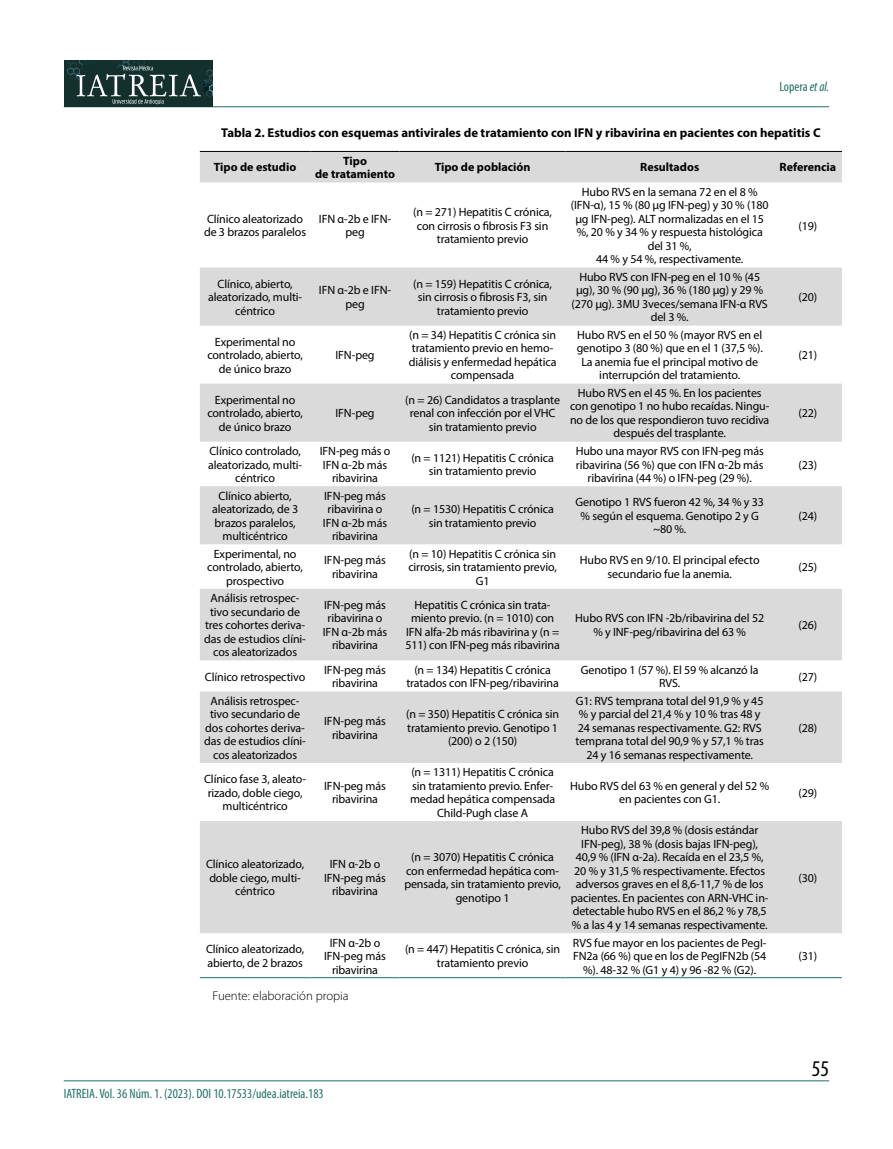
<style>
.page{position:relative;width:893px;height:1149px;background:#fff}
.page>*{position:absolute;margin:0;border:0;box-sizing:border-box;transform-origin:0 0}
.t1{font:condensed 22.5px "Myriad Pro";color:#000}
.t2{font:condensed 13.5px "Myriad Pro";color:#22716a}
.t3{font:700 12.75px "Myriad Pro";color:#000}
.t4{font:300 12.75px "Myriad Pro";color:#000}
.t5{font:12px/13.5px "Myriad Pro";letter-spacing:-.01em;color:#000;text-align:center}
.t6{font:700 12px/13.5px "Myriad Pro";color:#000;text-align:center}
.s1{font-style:italic}
</style>
<div class="page">
<hr style="left:64px;top:106px;width:765px;height:1px;background:#22716a">
<hr style="left:64px;top:1080px;width:765px;height:1px;background:#22716a">
<div style="left:64px;top:61px;width:149px;height:46px;background:#14302d"></div>
<svg style="left:65px;top:61px;width:148px;height:43px"></svg>
<svg style="left:200px;top:152px;width:642px;height:780px;fill:#dadada"></svg>
<hr style="left:200px;top:151px;width:110px;height:1px;background:#000">
<hr style="left:310px;top:151px;width:90px;height:1px;background:#000">
<hr style="left:400px;top:151px;width:166px;height:1px;background:#000">
<hr style="left:566px;top:151px;width:208px;height:1px;background:#000">
<hr style="left:774px;top:151px;width:68px;height:1px;background:#000">
<hr style="left:200px;top:976px;width:110px;height:1px;background:#22716a">
<hr style="left:310px;top:976px;width:90px;height:1px;background:#22716a">
<hr style="left:400px;top:976px;width:166px;height:1px;background:#22716a">
<hr style="left:566px;top:976px;width:208px;height:1px;background:#22716a">
<hr style="left:774px;top:976px;width:68px;height:1px;background:#22716a">
<p class="t2" style="left:779px;top:78px;width:51px">Lopera <span class="s1">et al.</span></p>
<p class="t3" style="left:221px;top:125px;width:601px">Tabla 2. Estudios con esquemas antivirales de tratamiento con IFN y ribavirina en pacientes con hepatitis C</p>
<p class="t6" style="left:214px;top:160px;width:84px">Tipo de estudio</p>
<p class="t6" style="left:315px;top:153px;width:81px">Tipo<br>de tratamiento</p>
<p class="t6" style="left:435px;top:160px;width:97px">Tipo de población</p>
<p class="t6" style="left:640px;top:160px;width:60px">Resultados</p>
<p class="t6" style="left:780px;top:160px;width:58px">Referencia</p>
<p class="t5" style="left:204px;top:212px;width:104px;text-align:left">Clínico aleatorizado de 3 brazos paralelos</p>
<p class="t5" style="left:319px;top:212px;width:74px">IFN α-2b e IFN&shy;peg</p>
<p class="t5" style="left:413px;top:205px;width:140px">(n = 271) Hepatitis C crónica, con cirrosis o fibrosis F3 sin tratamiento previo</p>
<p class="t5" style="left:571px;top:185px;width:199px">Hubo RVS en la semana 72 en el 8 % (IFN-α), 15 % (80 µg IFN-peg) y 30 % (180 µg IFN-peg). ALT normalizadas en el 15 %, 20 % y 34 % y respuesta histológica del 31 %,<br>44 % y 54 %, respectivamente.</p>
<p class="t5" style="left:798px;top:218px;width:20px">(19)</p>
<p class="t5" style="left:208px;top:276px;width:96px">Clínico, abierto, aleatorizado, multi&shy;céntrico</p>
<p class="t5" style="left:319px;top:283px;width:74px">IFN α-2b e IFN&shy;peg</p>
<p class="t5" style="left:413px;top:276px;width:140px">(n = 159) Hepatitis C crónica, sin cirrosis o fibrosis F3, sin tratamiento previo</p>
<p class="t5" style="left:572px;top:270px;width:198px">Hubo RVS con IFN-peg en el 10 % (45 µg), 30 % (90 µg), 36 % (180 µg) y 29 % (270 µg). 3MU 3veces/semana IFN-α RVS del 3 %.</p>
<p class="t5" style="left:207px;top:334px;width:97px">Experimental no controlado, abierto, de único brazo</p>
<p class="t5" style="left:207px;top:392px;width:97px">Experimental no controlado, abierto, de único brazo</p>
<p class="t5" style="left:335px;top:348px;width:41px">IFN-peg</p>
<p class="t5" style="left:335px;top:406px;width:41px">IFN-peg</p>
<p class="t5" style="left:409px;top:328px;width:149px">(n = 34) Hepatitis C crónica sin tratamiento previo en hemo&shy;diálisis y enfermedad hepática compensada</p>
<p class="t5" style="left:577px;top:328px;width:188px">Hubo RVS en el 50 % (mayor RVS en el genotipo 3 (80 %) que en el 1 (37,5 %).<br>La anemia fue el principal motivo de interrupción del tratamiento.</p>
<p class="t5" style="left:405px;top:392px;width:156px">(n = 26) Candidatos a trasplante renal con infección por el VHC sin tratamiento previo</p>
<p class="t5" style="left:570px;top:386px;width:201px">Hubo RVS en el 45 %. En los pacientes con genotipo 1 no hubo recaídas. Ningu&shy;no de los que respondieron tuvo recidiva después del trasplante.</p>
<p class="t5" style="left:208px;top:444px;width:96px">Clínico controlado, aleatorizado, multi&shy;céntrico</p>
<p class="t5" style="left:320px;top:444px;width:72px">IFN-peg más o<br>IFN α-2b más ribavirina</p>
<p class="t5" style="left:411px;top:450px;width:144px">(n = 1121) Hepatitis C crónica sin tratamiento previo</p>
<p class="t5" style="left:576px;top:444px;width:190px">Hubo una mayor RVS con IFN-peg más ribavirina (56 %) que con IFN α-2b más ribavirina (44 %) o IFN-peg (29 %).</p>
<p class="t5" style="left:212px;top:488px;width:88px">Clínico abierto, aleatorizado, de 3 brazos paralelos, multicéntrico</p>
<p class="t5" style="left:323px;top:488px;width:66px">IFN-peg más ribavirina o<br>IFN α-2b más ribavirina</p>
<p class="t5" style="left:411px;top:502px;width:144px">(n = 1530) Hepatitis C crónica sin tratamiento previo</p>
<p class="t5" style="left:575px;top:495px;width:190px">Genotipo 1 RVS fueron 42 %, 34 % y 33 % según el esquema. Genotipo 2 y G ~80 %.</p>
<p class="t5" style="left:799px;top:290px;width:20px">(20)</p>
<p class="t5" style="left:799px;top:348px;width:20px">(21)</p>
<p class="t5" style="left:798px;top:406px;width:20px">(22)</p>
<p class="t5" style="left:798px;top:457px;width:20px">(23)</p>
<p class="t5" style="left:798px;top:508px;width:20px">(24)</p>
<p class="t5" style="left:207px;top:546px;width:97px">Experimental, no controlado, abierto, prospectivo</p>
<p class="t5" style="left:324px;top:553px;width:63px">IFN-peg más ribavirina</p>
<p class="t5" style="left:408px;top:546px;width:150px">(n = 10) Hepatitis C crónica sin cirrosis, sin tratamiento previo,<br>G1</p>
<p class="t5" style="left:580px;top:553px;width:181px">Hubo RVS en 9/10. El principal efecto secundario fue la anemia.</p>
<p class="t5" style="left:798px;top:560px;width:20px">(25)</p>
<p class="t5" style="left:204px;top:591px;width:103px">Análisis retrospec&shy;tivo secundario de tres cohortes deriva&shy;das de estudios clíni&shy;cos aleatorizados</p>
<p class="t5" style="left:323px;top:597px;width:66px">IFN-peg más ribavirina o<br>IFN α-2b más ribavirina</p>
<p class="t5" style="left:405px;top:597px;width:156px">Hepatitis C crónica sin trata&shy;miento previo. (n = 1010) con<br>IFN alfa-2b más ribavirina y (n =<br>511) con IFN-peg más ribavirina</p>
<p class="t5" style="left:575px;top:611px;width:190px">Hubo RVS con IFN -2b/ribavirina del 52 % y INF-peg/ribavirina del 63 %</p>
<p class="t5" style="left:798px;top:618px;width:20px">(26)</p>
<p class="t5" style="left:205px;top:669px;width:102px">Clínico retrospectivo</p>
<p class="t5" style="left:324px;top:662px;width:63px">IFN-peg más ribavirina</p>
<p class="t5" style="left:406px;top:662px;width:154px">(n = 134) Hepatitis C crónica tratados con IFN-peg/ribavirina</p>
<p class="t5" style="left:581px;top:662px;width:179px">Genotipo 1 (57 %). El 59 % alcanzó la<br>RVS.</p>
<p class="t5" style="left:798px;top:669px;width:20px">(27)</p>
<p class="t5" style="left:204px;top:693px;width:103px">Análisis retrospec&shy;tivo secundario de dos cohortes deriva&shy;das de estudios clíni&shy;cos aleatorizados</p>
<p class="t5" style="left:576px;top:693px;width:190px">G1: RVS temprana total del 91,9 % y 45 % y parcial del 21,4 % y 10 % tras 48 y 24 semanas respectivamente. G2: RVS temprana total del 90,9 % y 57,1 % tras 24 y 16 semanas respectivamente.</p>
<p class="t5" style="left:324px;top:713px;width:63px">IFN-peg más ribavirina</p>
<p class="t5" style="left:406px;top:707px;width:154px">(n = 350) Hepatitis C crónica sin tratamiento previo. Genotipo 1 (200) o 2 (150)</p>
<p class="t5" style="left:798px;top:720px;width:20px">(28)</p>
<p class="t5" style="left:204px;top:771px;width:104px">Clínico fase 3, aleato&shy;rizado, doble ciego, multicéntrico</p>
<p class="t5" style="left:324px;top:778px;width:63px">IFN-peg más ribavirina</p>
<p class="t5" style="left:410px;top:765px;width:147px">(n = 1311) Hepatitis C crónica sin tratamiento previo. Enfer&shy;medad hepática compensada<br>Child-Pugh clase A</p>
<p class="t5" style="left:206px;top:857px;width:100px">Clínico aleatorizado, doble ciego, multi&shy;céntrico</p>
<p class="t5" style="left:324px;top:857px;width:63px">IFN α-2b o<br>IFN-peg más ribavirina</p>
<p class="t5" style="left:404px;top:850px;width:158px">(n = 3070) Hepatitis C crónica con enfermedad hepática com&shy;pensada, sin tratamiento previo, genotipo 1</p>
<p class="t5" style="left:570px;top:778px;width:201px">Hubo RVS del 63 % en general y del 52 % en pacientes con G1.</p>
<p class="t5" style="left:798px;top:785px;width:20px">(29)</p>
<p class="t5" style="left:571px;top:823px;width:199px">Hubo RVS del 39,8 % (dosis estándar IFN-peg), 38 % (dosis bajas IFN-peg), 40,9 % (IFN α-2a). Recaída en el 23,5 %, 20 % y 31,5 % respectivamente. Efectos adversos graves en el 8,6-11,7 % de los pacientes. En pacientes con ARN-VHC in&shy;detectable hubo RVS en el 86,2 % y 78,5 % a las 4 y 14 semanas respectivamente.</p>
<p class="t5" style="left:798px;top:870px;width:20px">(30)</p>
<p class="t5" style="left:206px;top:942px;width:100px;text-align:left">Clínico aleatorizado, abierto, de 2 brazos</p>
<p class="t5" style="left:324px;top:935px;width:63px">IFN α-2b o<br>IFN-peg más ribavirina</p>
<p class="t5" style="left:405px;top:942px;width:157px">(n = 447) Hepatitis C crónica, sin tratamiento previo</p>
<p class="t5" style="left:573px;top:935px;width:195px">RVS fue mayor en los pacientes de PegI-<br>FN2a (66 %) que en los de PegIFN2b (54 %). 48-32 % (G1 y 4) y 96 -82 % (G2).</p>
<p class="t4" style="left:213px;top:988px;width:137px">Fuente: elaboración propia</p>
<p class="t2" style="left:64px;top:1085px;width:261px">IATREIA. Vol. 36 Núm. 1. (2023). DOI 10.17533/udea.iatreia.183</p>
<p class="t5" style="left:798px;top:948px;width:20px">(31)</p>
<h1 class="t1" style="left:812px;top:1054px;width:19px">55</h1>
</div>
